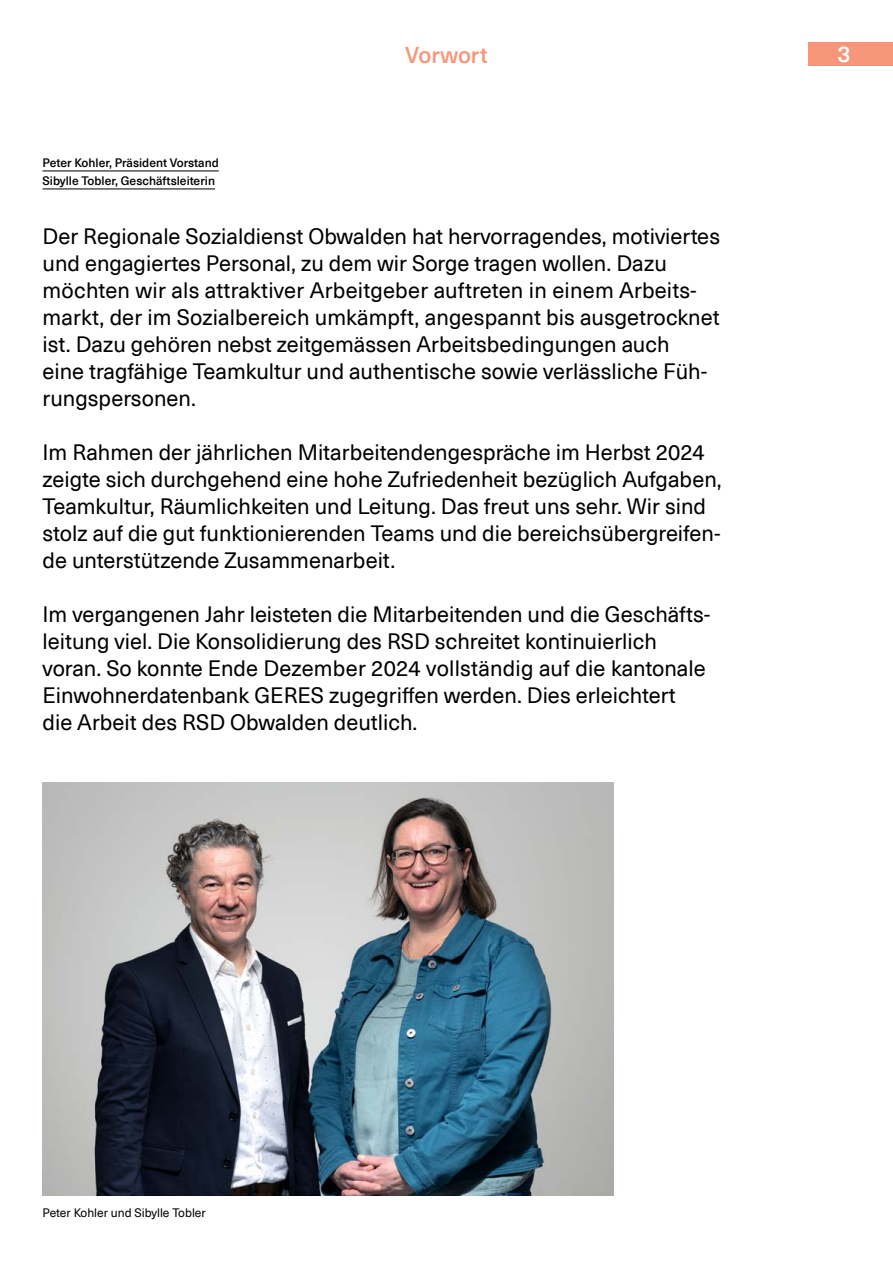
<style>
.page{position:relative;width:893px;height:1263px;background:#fff}
.page>*{position:absolute;margin:0;border:0;box-sizing:border-box;transform-origin:0 0}
.t1{font:500 22.5px "Neue Haas Unica Pro";letter-spacing:-.005em;color:#f79679}
.t2{font:500 22.5px "Neue Haas Unica Pro";color:#fff}
.t3{font:21.75px/27px "Neue Haas Unica Pro";color:#000}
.t4{font:500 12px/18px "Neue Haas Unica Pro";color:#000}
.t5{font:12px "Neue Haas Unica Pro";color:#000}
</style>
<div class="page">
<hr style="left:43px;top:171px;width:176px;height:1px;background:#000">
<hr style="left:43px;top:189px;width:172px;height:1px;background:#000">
<img style="left:43px;top:782px;width:570px;height:413px">
<div style="left:808px;top:43px;width:85px;height:23px;background:#f79679"></div>
<p class="t4" style="left:43px;top:154px;width:178px">Peter Kohler, Präsident Vorstand<br>Sibylle Tobler, Geschäftsleiterin</p>
<p class="t1" style="left:405px;top:41px;width:84px">Vorwort</p>
<p class="t3" style="left:43px;top:223px;width:679px">Der Regionale Sozialdienst Obwalden hat hervorragendes, motiviertes und engagiertes Personal, zu dem wir Sorge tragen wollen. Dazu möchten wir als attraktiver Arbeitgeber auftreten in einem Arbeits&shy;markt, der im Sozialbereich umkämpft, angespannt bis ausgetrocknet ist. Dazu gehören nebst zeitgemässen Arbeitsbedingungen auch<br>eine trag-fähige Teamkultur und authentische sowie verlässliche Füh&shy;rungspersonen.</p>
<p class="t3" style="left:43px;top:439px;width:681px">Im Rahmen der jährlichen Mitarbeitendengespräche im Herbst 2024 zeigte sich durchgehend eine hohe Zufriedenheit bezüglich Aufgaben, Teamkultur, Räumlichkeiten und Leitung. Das freut uns sehr. Wir sind stolz auf die gut funktionierenden Teams und die bereichsübergreifen&shy;de unterstützende Zusammenarbeit.</p>
<p class="t3" style="left:43px;top:601px;width:669px">Im vergangenen Jahr leisteten die Mitarbeitenden und die Geschäfts&shy;leitung viel. Die Konsolidierung des RSD schreitet kontinuierlich voran. So konnte Ende Dezember 2024 vollständig auf die kantonale Einwohnerdatenbank GERES zugegriffen werden. Dies erleichtert die Arbeit des RSD Obwalden deutlich.</p>
<p class="t2" style="left:837px;top:41px;width:15px">3</p>
<p class="t5" style="left:43px;top:1206px;width:165px">Peter Kohler und Sibylle Tobler</p>
</div>
